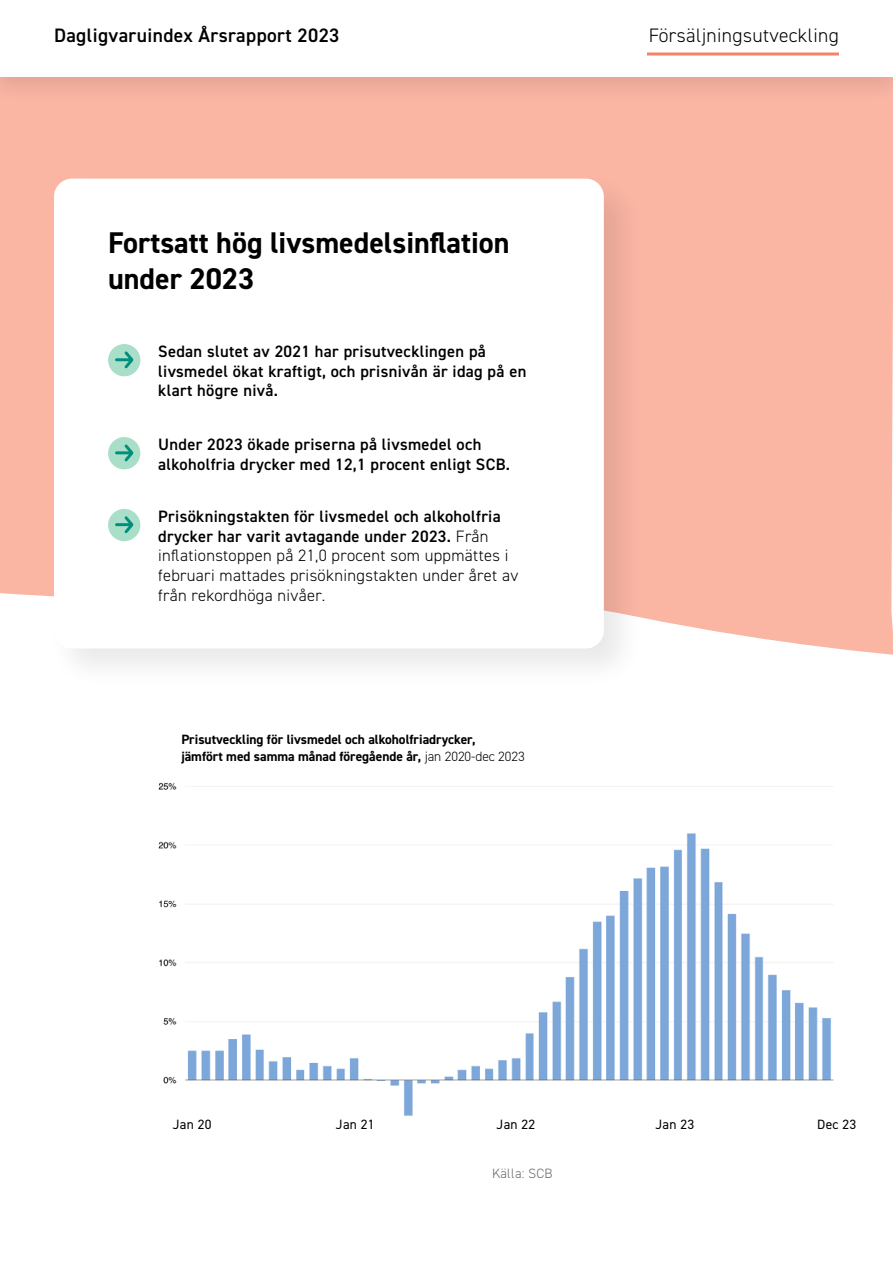
<style>
.page{position:relative;width:893px;height:1263px;background:#fff}
.page>*{position:absolute;margin:0;border:0;box-sizing:border-box;transform-origin:0 0}
.t1{font:700 30px/36px "DIN2014";color:#000}
.t2{font:600 19.5px "DIN2014";letter-spacing:.02em;color:#000}
.t3{font:300 19.5px "DIN2014";letter-spacing:.02em;color:#000}
.t4{font:300 16.5px/19.8px "DIN2014";letter-spacing:.02em;color:#000}
.t5{font:600 16.5px/19.8px "DIN2014";letter-spacing:.02em;color:#000}
.t6{font:700 13.5px/16.2px "DIN2014";color:#000}
.t7{font:13.5px "DIN2014";letter-spacing:.02em;color:#000}
.t8{font:300 13.5px "DIN2014";letter-spacing:.02em;color:#666766}
.s1{font-weight:600}
.s2{font-weight:300}
</style>
<div class="page">
<div style="left:0;top:104px;width:893px;height:551px;background:#fab5a3"></div>
<div style="left:47px;top:172px;width:598px;height:517px;background:#000;opacity:.09"></div>
<div style="left:54px;top:179px;width:550px;height:469px;background:#fff;border-radius:18px"></div>
<img style="left:158px;top:782px;width:676px;height:334px">
<div style="left:108px;top:344px;width:32px;height:32px;background:#a9dfc9;border-radius:50%"></div>
<hr style="left:115px;top:358px;width:16px;height:3px;background:#008f7d">
<svg style="left:124px;top:351px;width:9px;height:17px"></svg>
<div style="left:108px;top:437px;width:32px;height:32px;background:#a9dfc9;border-radius:50%"></div>
<hr style="left:115px;top:451px;width:16px;height:3px;background:#008f7d">
<svg style="left:124px;top:444px;width:9px;height:18px"></svg>
<div style="left:108px;top:509px;width:32px;height:32px;background:#a9dfc9;border-radius:50%"></div>
<hr style="left:115px;top:523px;width:16px;height:3px;background:#008f7d">
<svg style="left:124px;top:516px;width:9px;height:17px"></svg>
<div style="left:0;top:0;width:893px;height:104px;background:#f3b09e"></div>
<div style="left:1px;top:0;width:892px;height:77px;background:#fff"></div>
<hr style="left:647px;top:53px;width:192px;height:3px;background:#f58466">
<p class="t2" style="left:54px;top:25px;width:287px">Dagligvaruindex Årsrapport 2023</p>
<p class="t3" style="left:649px;top:25px;width:192px">Försäljningsutveckling</p>
<h1 class="t1" style="left:108px;top:225px;width:403px">Fortsatt hög livsmedelsinflation under 2023</h1>
<p class="t5" style="left:158px;top:341px;width:370px">Sedan slutet av 2021 har prisutvecklingen på livsmedel ökat kraftigt, och prisnivån är idag på en klart högre nivå.</p>
<p class="t5" style="left:158px;top:434px;width:353px">Under 2023 ökade priserna på livsmedel och alkoholfria drycker med 12,1 procent enligt SCB.</p>
<p class="t4" style="left:158px;top:506px;width:362px"><span class="s1">Prisökningstakten för livsmedel och alkoholfria drycker har varit avtagande under 2023.</span> Från inflationstoppen på 21,0 procent som uppmättes i februari mattades prisökningstakten under året av från rekordhöga nivåer.</p>
<p class="t6" style="left:181px;top:732px;width:345px">Prisutveckling för livsmedel och alkoholfriadrycker,<br>jämfört med samma månad föregående år, <span class="s2">jan 2020-dec 2023</span></p>
<p class="t7" style="left:173px;top:1118px;width:40px">Jan 20</p>
<p class="t7" style="left:655px;top:1118px;width:40px">Jan 23</p>
<p class="t7" style="left:817px;top:1118px;width:40px">Dec 23</p>
<p class="t7" style="left:336px;top:1118px;width:40px">Jan 21</p>
<p class="t7" style="left:497px;top:1118px;width:40px">Jan 22</p>
<p class="t8" style="left:492px;top:1166px;width:62px">Källa: SCB</p>
</div>
